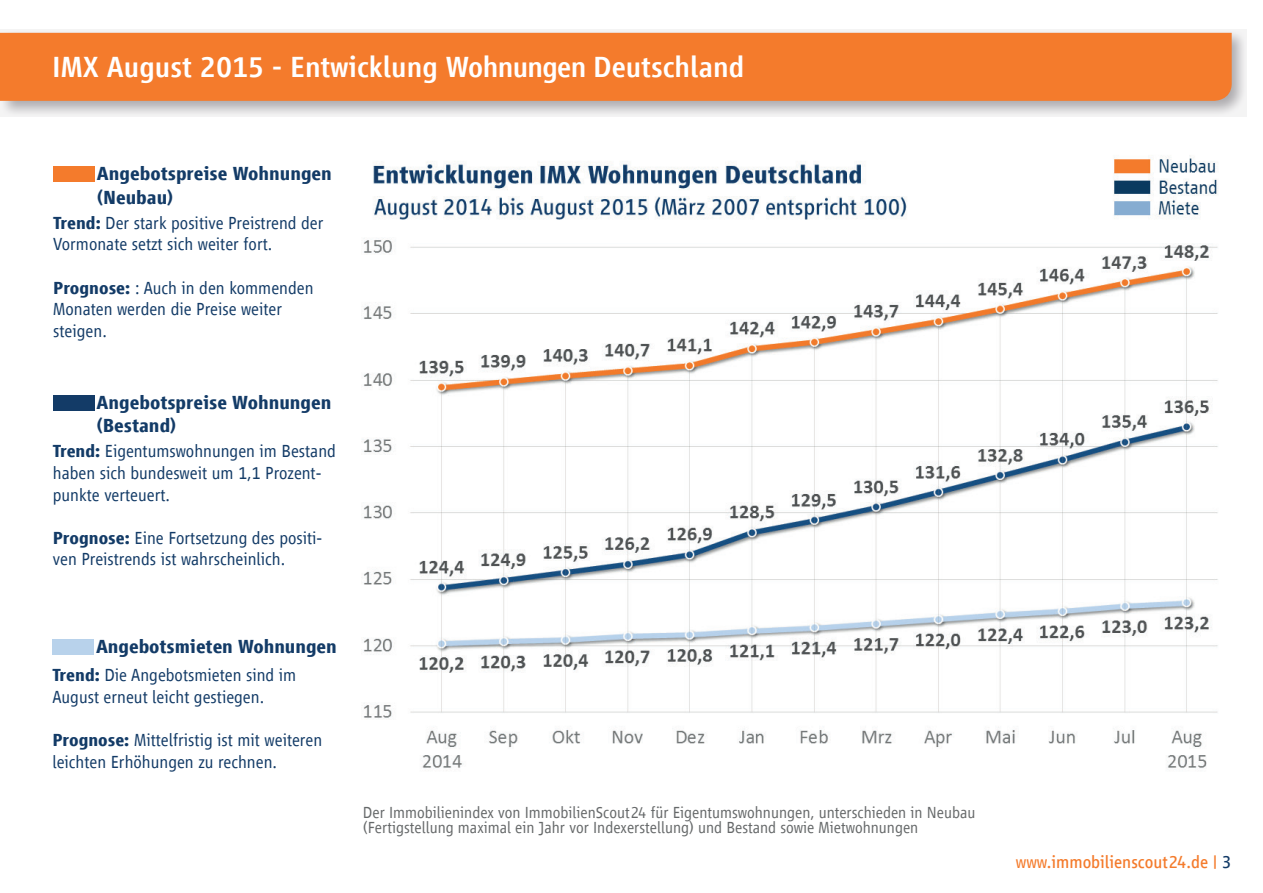
<style>
.page{position:relative;width:1263px;height:893px;background:#fff}
.page>*{position:absolute;margin:0;border:0;box-sizing:border-box;transform-origin:0 0}
.t1{font:500 30px "Scout Vialog";color:#fff}
.t2{font:700 19.5px/23.4px "Scout Vialog";color:#133b67}
.t3{font:300 18px/21.6px "Scout Vialog";color:#133b67}
.t4{font:18px "Scout Vialog";color:#f47b2c}
.t5{font:300 16.5px/15px "Scout Vialog";color:#66696a}
.s1{font-weight:700}
.s2{color:#133b67}
</style>
<div class="page">
<svg style="left:0;top:30px;width:1246px;height:87px"></svg>
<div style="left:0;top:33px;width:1232px;height:68px;background:#f47b2c"></div>
<div style="left:53px;top:166px;width:42px;height:16px;background:#f47b2c"></div>
<div style="left:53px;top:395px;width:41px;height:16px;background:#133b67"></div>
<div style="left:52px;top:639px;width:42px;height:16px;background:#b8d2eb"></div>
<img style="left:362px;top:155px;width:856px;height:614px">
<h1 class="t1" style="left:52px;top:50px;width:694px">IMX August 2015 - Entwicklung Wohnungen Deutschland</h1>
<p class="t2" style="left:97px;top:162px;width:237px">Angebotspreise Wohnungen (Neubau)</p>
<p class="t3" style="left:53px;top:212px;width:272px"><span class="s1">Trend:</span> Der stark positive Preistrend der<br>Vormonate setzt sich weiter fort.</p>
<p class="t3" style="left:53px;top:277px;width:262px"><span class="s1">Prognose:</span> : Auch in den kommenden<br>Monaten werden die Preise weiter steigen.</p>
<p class="t2" style="left:96px;top:391px;width:237px">Angebotspreise Wohnungen (Bestand)</p>
<p class="t3" style="left:53px;top:441px;width:285px"><span class="s1">Trend:</span> Eigentumswohnungen im Bestand haben sich bundesweit um 1,1 Prozent&shy;punkte verteuert.</p>
<p class="t3" style="left:53px;top:527px;width:271px"><span class="s1">Prognose:</span> Eine Fortsetzung des positi&shy;ven Preistrends ist wahrscheinlich.</p>
<p class="t2" style="left:96px;top:635px;width:242px">Angebotsmieten Wohnungen</p>
<p class="t3" style="left:52px;top:665px;width:245px"><span class="s1">Trend:</span> Die Angebotsmieten sind im<br>August erneut leicht gestiegen.</p>
<p class="t3" style="left:52px;top:730px;width:271px"><span class="s1">Prognose:</span> Mittelfristig ist mit weiteren leichten Erhöhungen zu rechnen.</p>
<p class="t5" style="left:363px;top:805px;width:614px">Der Immobilienindex von ImmobilienScout24 für Eigentumswohnungen, unterschieden in Neubau (Fertigstellung maximal ein Jahr vor Indexerstellung) und Bestand sowie Mietwohnungen</p>
<p class="t4" style="left:1016px;top:852px;width:217px">www.immobilienscout24.de | <span class="s2">3</span></p>
</div>
